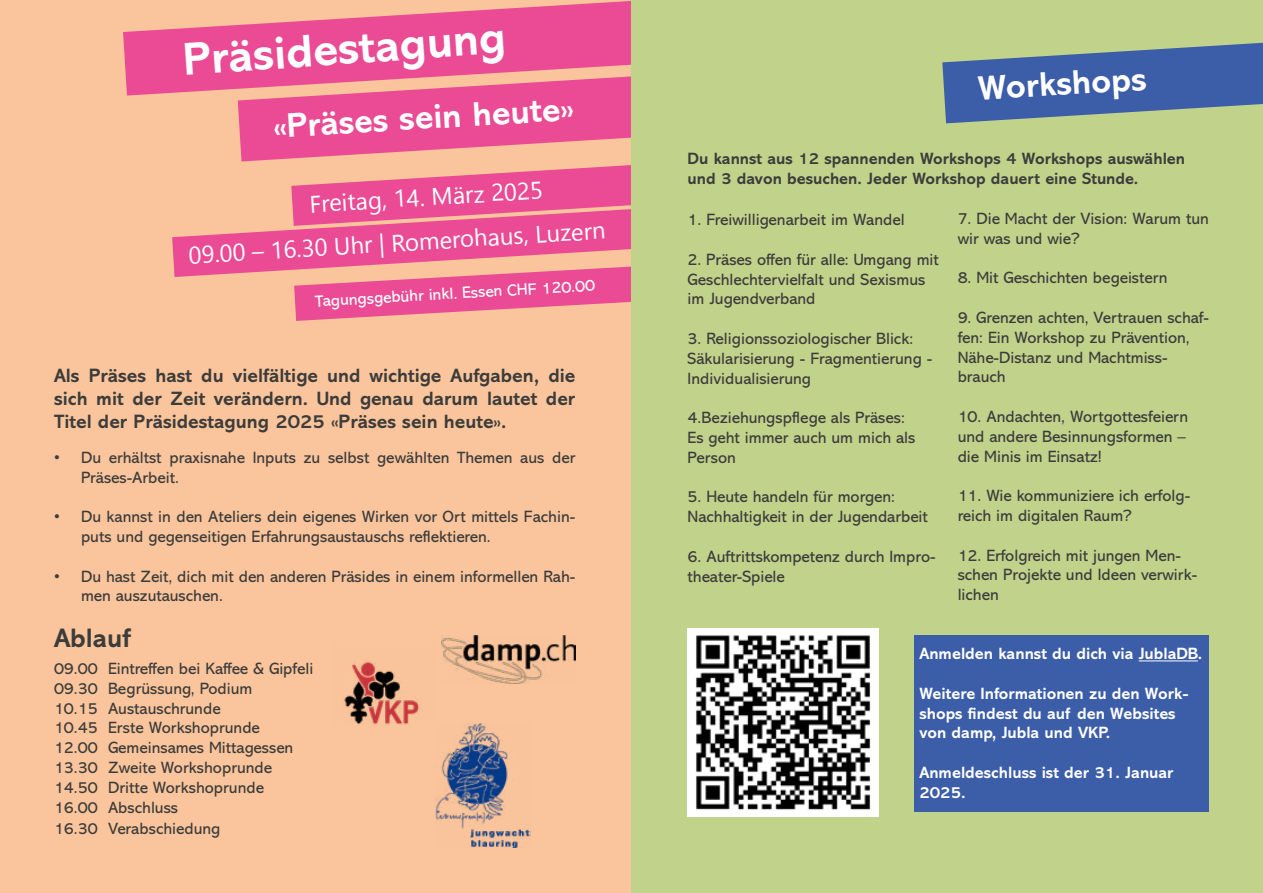
<style>
.page{position:relative;width:1263px;height:893px;background:#fff}
.page>*{position:absolute;margin:0;border:0;box-sizing:border-box;transform-origin:0 0}
.t1{font:700 46.5px "Abadi MT Pro";color:#fff}
.t2{font:700 34.5px "Abadi MT Pro";color:#fff}
.t3{font:700 27px "Abadi MT Pro";color:#3c3c3b}
.t4{font:24px "Segoe UI Emoji";color:#fff}
.t5{font:700 19.5px/23.4px "Abadi MT Pro";color:#3c3c3b;text-align:justify}
.t6{font:16.5px/19.8px "Abadi MT Pro";color:#3c3c3b}
.t7{font:700 16.5px/19.8px "Abadi MT Pro";color:#fff}
.t8{font:700 16.5px/19.8px "Abadi MT Pro";color:#3c3c3b}
.t9{font:16.5px "Abadi MT Pro";color:#fff}
</style>
<div class="page">
<div style="left:0;top:0;width:652px;height:893px;background:#fac59c"></div>
<svg style="left:123px;top:0;width:509px;height:96px;fill:#ea4b94"></svg>
<img style="left:344px;top:659px;width:77px;height:66px">
<img style="left:441px;top:636px;width:134px;height:47px">
<img style="left:435px;top:723px;width:96px;height:124px">
<div style="left:632px;top:0;width:631px;height:893px;background:#c1d28b"></div>
<div style="left:914px;top:636px;width:295px;height:176px;background:#3c5da8"></div>
<hr style="left:1139px;top:660px;width:59px;height:1px;background:#fff">
<img style="left:688px;top:628px;width:190px;height:188px">
<svg style="left:942px;top:43px;width:321px;height:80px"></svg>
<svg style="left:172px;top:72px;width:460px;height:249px"></svg>
<h1 class="t1" style="left:181px;top:33px;width:325px;rotate:-4deg">Präsidestagung</h1>
<h2 class="t2" style="left:272px;top:105px;width:302px;rotate:-3deg">«Präses sein heute»</h2>
<h3 class="t4" style="left:404px;top:228px;width:157px;rotate:-4deg">□ □◆▲ ◆</h3>
<p class="t9" style="left:315px;top:291px;width:282px;rotate:-3deg">Tagungsgebühr inkl. Essen CHF 120.00</p>
<p class="t5" style="left:54px;top:363px;width:523px">Als Präses hast du vielfältige und wichtige Aufgaben, die sich mit der Zeit verändern. Und genau darum lautet der Titel der Präsidestagung 2025 «Präses sein heute».</p>
<p class="t6" style="left:81px;top:448px;width:496px;text-indent:-27px">• Du erhältst praxisnahe Inputs zu selbst gewählten Themen aus der<br>Präses-Arbeit.</p>
<p class="t6" style="left:81px;top:507px;width:496px;text-indent:-27px">• Du kannst in den Ateliers dein eigenes Wirken vor Ort mittels Fachin&shy;puts und gegenseitigen Erfahrungsaustauschs reflektieren.</p>
<p class="t6" style="left:81px;top:566px;width:496px;text-indent:-27px">• Du hast Zeit, dich mit den anderen Präsides in einem informellen Rah&shy;men auszutauschen.</p>
<h3 class="t3" style="left:54px;top:623px;width:78px">Ablauf</h3>
<p class="t6" style="left:54px;top:659px;width:261px">09.00 Eintreffen bei Kaffee &amp; Gipfeli<br>09.30 Begrüssung, Podium<br>10.15 Austauschrunde<br>10.45 Erste Workshoprunde<br>12.00 Gemeinsames Mittagessen<br>13.30 Zweite Workshoprunde<br>14.50 Dritte Workshoprunde<br>16.00 Abschluss</p>
<p class="t6" style="left:54px;top:819px;width:168px">16.30 Verabschiedung</p>
<h2 class="t2" style="left:977px;top:68px;width:170px;rotate:-3deg">Workshops</h2>
<p class="t8" style="left:688px;top:149px;width:499px">Du kannst aus 12 spannenden Workshops 4 Workshops auswählen und 3 davon besuchen. Jeder Workshop dauert eine Stunde.</p>
<p class="t6" style="left:958px;top:209px;width:253px">7. Die Macht der Vision: Warum tun wir was und wie?</p>
<p class="t6" style="left:958px;top:268px;width:211px">8. Mit Geschichten begeistern</p>
<p class="t6" style="left:958px;top:308px;width:253px">9. Grenzen achten, Vertrauen schaf&shy;fen: Ein Workshop zu Prävention,<br>Nähe-Distanz und Machtmiss&shy;brauch</p>
<p class="t6" style="left:958px;top:407px;width:232px">10. Andachten, Wortgottesfeiern und andere Besinnungsformen – die Minis im Einsatz!</p>
<p class="t6" style="left:958px;top:486px;width:234px">11. Wie kommuniziere ich erfolg&shy;reich im digitalen Raum?</p>
<p class="t6" style="left:958px;top:545px;width:241px">12. Erfolgreich mit jungen Men&shy;schen Projekte und Ideen verwirk&shy;lichen</p>
<p class="t6" style="left:688px;top:210px;width:219px">1. Freiwilligenarbeit im Wandel</p>
<p class="t6" style="left:688px;top:250px;width:253px">2. Präses offen für alle: Umgang mit<br>Geschlechtervielfalt und Sexismus im Jugendverband</p>
<p class="t6" style="left:688px;top:329px;width:246px">3. Religionssoziologischer Blick:<br>Säkularisierung - Fragmentierung -<br>Individualisierung</p>
<p class="t6" style="left:688px;top:408px;width:229px">4.Beziehungspflege als Präses:<br>Es geht immer auch um mich als<br>Person</p>
<p class="t6" style="left:688px;top:487px;width:242px">5. Heute handeln für morgen:<br>Nachhaltigkeit in der Jugendarbeit</p>
<p class="t6" style="left:688px;top:547px;width:250px">6. Auftrittskompetenz durch Impro&shy;theater-Spiele</p>
<p class="t7" style="left:919px;top:644px;width:284px">Anmelden kannst du dich via JublaDB.</p>
<p class="t7" style="left:919px;top:684px;width:271px">Weitere Informationen zu den Work&shy;shops findest du auf den Websites von damp, Jubla und VKP.</p>
<p class="t7" style="left:919px;top:763px;width:256px">Anmeldeschluss ist der 31. Januar<br>2025.</p>
</div>
